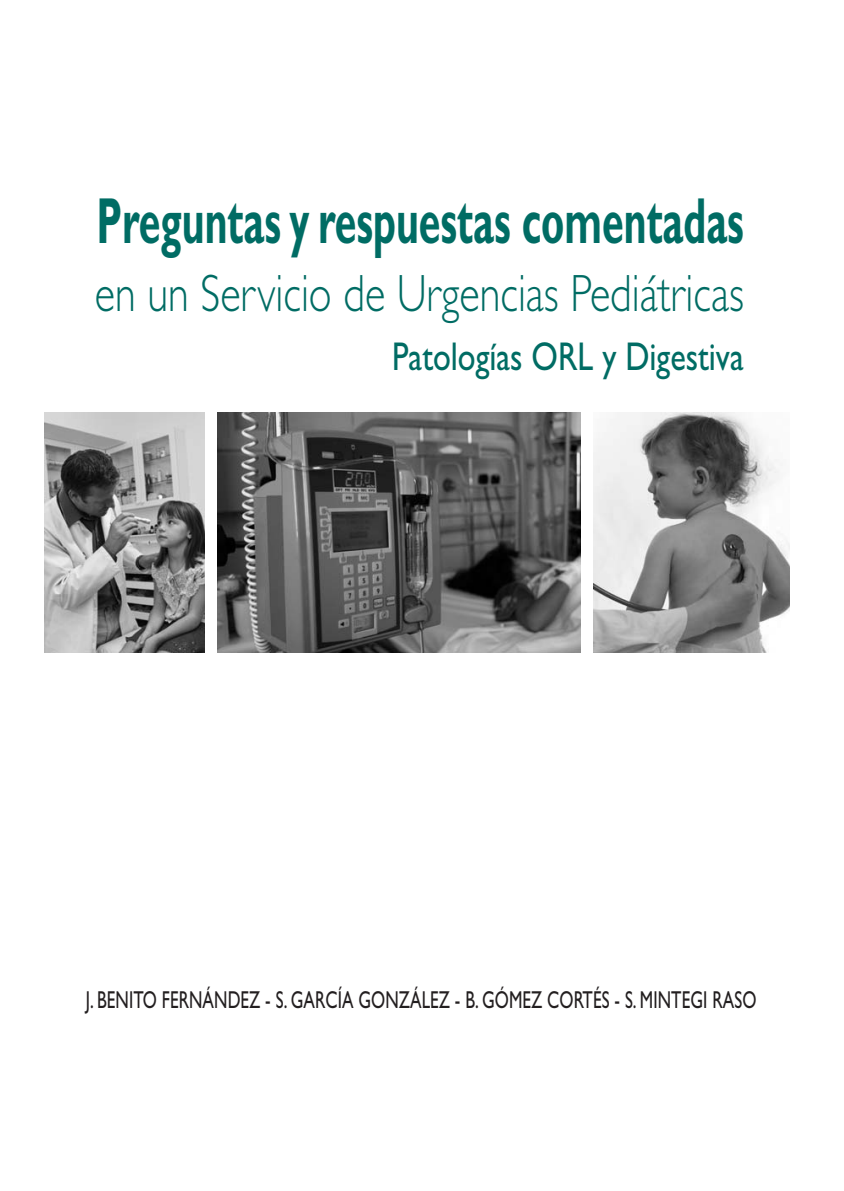
<style>
.page{position:relative;width:844px;height:1191px;background:#fff}
.page>*{position:absolute;margin:0;border:0;box-sizing:border-box;transform-origin:0 0}
.t1{font:700 65.27px "Gill Sans";color:#006c64;scale:.6 1}
.t2{font:300 52.68px "Gill Sans";color:#006c64;scale:.8 1}
.t3{font:40.25px "Gill Sans";color:#006c64;scale:.8 1}
.t4{font:24.5px "Gill Sans";letter-spacing:.005em;color:#231f20;scale:.7 1}
</style>
<div class="page">
<svg style="left:44px;top:412px;width:746px;height:241px;background:#7f7f7f"></svg>
<h1 class="t1" style="left:96px;top:199px;width:1080px">Preguntas y respuestas comentadas</h1>
<h2 class="t2" style="left:95px;top:275px;width:812px">en un Servicio de Urgencias Pediátricas</h2>
<h3 class="t3" style="left:392px;top:342px;width:441px">Patologías ORL y Digestiva</h3>
<p class="t4" style="left:86px;top:991px;width:959px">J. BENITO FERNÁNDEZ - S. GARCÍA GONZÁLEZ - B. GÓMEZ CORTÉS - S. MINTEGI RASO</p>
</div>
